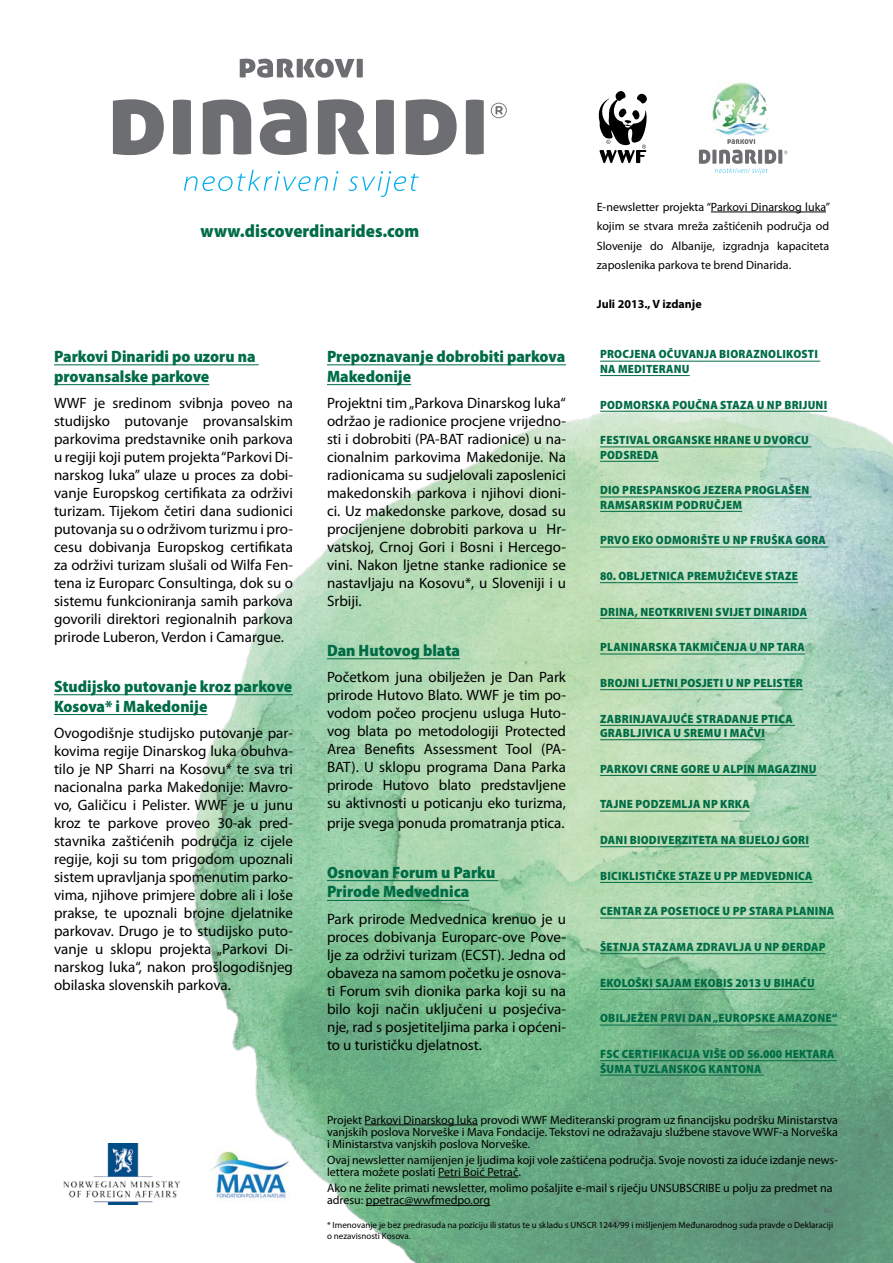
<style>
.page{position:relative;width:893px;height:1263px;background:#fff}
.page>*{position:absolute;margin:0;border:0;box-sizing:border-box;transform-origin:0 0}
.t1{font:900 semi-condensed 18px "Myriad Pro";color:#006c45}
.t2{font:900 semi-condensed 16.5px/19.8px "Myriad Pro";color:#006c45}
.t3{font:15px/18px "Myriad Pro";color:#000;text-align:justify}
.t4{font:900 semi-condensed 12px/14.4px "Myriad Pro";letter-spacing:.02em;color:#006c45}
.t5{font:12px/12px "Myriad Pro";color:#000;text-align:justify}
.t6{font:700 12px "Myriad Pro";color:#000}
.t7{font:9px/10.8px "Myriad Pro";color:#000}
</style>
<div class="page">
<img style="left:54px;top:376px;width:839px;height:887px">
<hr style="left:54px;top:365px;width:205px;height:1px;background:#006c45">
<hr style="left:54px;top:384px;width:155px;height:1px;background:#006c45">
<hr style="left:54px;top:694px;width:239px;height:1px;background:#006c45">
<hr style="left:54px;top:714px;width:153px;height:1px;background:#006c45">
<hr style="left:327px;top:365px;width:239px;height:1px;background:#006c45">
<hr style="left:327px;top:384px;width:84px;height:1px;background:#006c45">
<hr style="left:327px;top:658px;width:133px;height:1px;background:#006c45">
<hr style="left:327px;top:880px;width:171px;height:1px;background:#006c45">
<hr style="left:327px;top:900px;width:142px;height:1px;background:#006c45">
<hr style="left:600px;top:361px;width:220px;height:1px;background:#006c45">
<hr style="left:600px;top:375px;width:90px;height:1px;background:#006c45">
<hr style="left:600px;top:411px;width:227px;height:1px;background:#006c45">
<hr style="left:600px;top:447px;width:211px;height:1px;background:#006c45">
<hr style="left:600px;top:461px;width:59px;height:1px;background:#006c45">
<hr style="left:600px;top:497px;width:212px;height:1px;background:#006c45">
<hr style="left:600px;top:511px;width:142px;height:1px;background:#006c45">
<hr style="left:600px;top:547px;width:228px;height:1px;background:#006c45">
<hr style="left:600px;top:582px;width:198px;height:1px;background:#006c45">
<hr style="left:600px;top:618px;width:207px;height:1px;background:#006c45">
<hr style="left:600px;top:654px;width:205px;height:1px;background:#006c45">
<hr style="left:600px;top:689px;width:203px;height:1px;background:#006c45">
<hr style="left:600px;top:725px;width:195px;height:1px;background:#006c45">
<hr style="left:600px;top:739px;width:165px;height:1px;background:#006c45">
<hr style="left:600px;top:775px;width:217px;height:1px;background:#006c45">
<hr style="left:600px;top:811px;width:150px;height:1px;background:#006c45">
<hr style="left:600px;top:846px;width:209px;height:1px;background:#006c45">
<hr style="left:600px;top:882px;width:213px;height:1px;background:#006c45">
<hr style="left:600px;top:918px;width:234px;height:1px;background:#006c45">
<hr style="left:600px;top:953px;width:226px;height:1px;background:#006c45">
<hr style="left:600px;top:989px;width:215px;height:1px;background:#006c45">
<hr style="left:600px;top:1025px;width:237px;height:1px;background:#006c45">
<hr style="left:600px;top:1060px;width:237px;height:1px;background:#006c45">
<hr style="left:600px;top:1075px;width:164px;height:1px;background:#006c45">
<img style="left:64px;top:1144px;width:115px;height:60px">
<svg style="left:598px;top:91px;width:49px;height:72px"></svg>
<img style="left:203px;top:1146px;width:89px;height:58px">
<hr style="left:711px;top:212px;width:115px;height:1px;background:#000">
<svg style="left:113px;top:99px;width:394px;height:56px"></svg>
<svg style="left:240px;top:59px;width:123px;height:19px"></svg>
<svg style="left:184px;top:170px;width:235px;height:27px"></svg>
<img style="left:712px;top:82px;width:58px;height:62px">
<svg style="left:727px;top:139px;width:28px;height:5px"></svg>
<svg style="left:699px;top:150px;width:88px;height:25px"></svg>
<hr style="left:365px;top:1124px;width:113px;height:1px;background:#000">
<hr style="left:438px;top:1177px;width:80px;height:1px;background:#000">
<hr style="left:366px;top:1205px;width:124px;height:1px;background:#000">
<p class="t1" style="left:200px;top:221px;width:220px">WWW.DISCOVERDINARIDES.COM</p>
<p class="t2" style="left:54px;top:347px;width:203px">PARKOVI DINARIDI PO UZORU NA<br>PROVANSALSKE PARKOVE</p>
<p class="t3" style="left:54px;top:394px;width:240px">WWF je sredinom svibnja poveo na studijsko putovanje provansalskim parkovima predstavnike onih parkova u regiji koji putem projekta “Parkovi Di&shy;narskog luka” ulaze u proces za dobi&shy;vanje Europskog certifikata za održivi turizam. Tijekom četiri dana sudionici putovanja su o održivom turizmu i pro&shy;cesu dobivanja Europskog certifikata za održivi turizam slušali od Wilfa Fen&shy;tena iz Europarc Consultinga, dok su o sistemu funkcioniranja samih parkova govorili direktori regionalnih parkova prirode Luberon, Verdon i Camargue.</p>
<p class="t2" style="left:54px;top:676px;width:240px">STUDIJSKO PUTOVANJE KROZ PARKOVE<br>KOSOVA* I MAKEDONIJE</p>
<p class="t3" style="left:54px;top:724px;width:240px">Ovogodišnje studijsko putovanje par&shy;kovima regije Dinarskog luka obuhva&shy;tilo je NP Sharri na Kosovu* te sva tri nacionalna parka Makedonije: Mavro&shy;vo, Galičicu i Pelister. WWF je u junu kroz te parkove proveo 30-ak pred&shy;stavnika zaštićenih područja iz cijele regije, koji su tom prigodom upoznali sistem upravljanja spomenutim parko&shy;vima, njihove primjere dobre ali i loše prakse, te upoznali brojne djelatnike parkovav. Drugo je to studijsko puto&shy;vanje u sklopu projekta „Parkovi Di&shy;narskog luka“, nakon prošlogodišnjeg obilaska slovenskih parkova.</p>
<p class="t2" style="left:327px;top:347px;width:240px">PREPOZNAVANJE DOBROBITI PARKOVA<br>MAKEDONIJE</p>
<p class="t3" style="left:327px;top:394px;width:240px">Projektni tim „Parkova Dinarskog luka“ održao je radionice procjene vrijedno&shy;sti i dobrobiti (PA-BAT radionice) u na&shy;cionalnim parkovima Makedonije. Na radionicama su sudjelovali zaposlenici makedonskih parkova i njihovi dioni&shy;ci. Uz makedonske parkove, dosad su procijenjene dobrobiti parkova u Hr&shy;vatskoj, Crnoj Gori i Bosni i Hercego&shy;vini. Nakon ljetne stanke radionice se nastavljaju na Kosovu*, u Sloveniji i u Srbiji.</p>
<p class="t2" style="left:327px;top:640px;width:134px">DAN HUTOVOG BLATA</p>
<p class="t3" style="left:327px;top:668px;width:240px">Početkom juna obilježen je Dan Park prirode Hutovo Blato. WWF je tim po&shy;vodom počeo procjenu usluga Huto&shy;vog blata po metodologiji Protected Area Benefits Assessment Tool (PA-BAT). U sklopu programa Dana Parka prirode Hutovo blato predstavljene su aktivnosti u poticanju eko turizma,</p>
<p class="t3" style="left:327px;top:814px;width:239px">prije svega ponuda promatranja ptica.</p>
<p class="t2" style="left:327px;top:862px;width:170px">OSNOVAN FORUM U PARKU<br>PRIRODE MEDVEDNICA</p>
<p class="t3" style="left:327px;top:910px;width:240px">Park prirode Medvednica krenuo je u proces dobivanja Europarc-ove Pove&shy;lje za održivi turizam (ECST). Jedna od obaveza na samom početku je osnova&shy;ti Forum svih dionika parka koji su na bilo koji način uključeni u posjećiva&shy;nje, rad s posjetiteljima parka i općeni&shy;to u turističku djelatnost.</p>
<p class="t5" style="left:597px;top:197px;width:235px;line-height:19.5px">E-newsletter projekta “Parkovi Dinarskog luka” kojim se stvara mreža zaštićenih područja od Slovenije do Albanije, izgradnja kapaciteta zaposlenika parkova te brend Dinarida.</p>
<p class="t6" style="left:597px;top:296px;width:107px">Juli 2013., V izdanje</p>
<p class="t4" style="left:600px;top:347px;width:219px">PROCJENA OČUVANJA BIORAZNOLIKOSTI<br>NA MEDITERANU</p>
<p class="t4" style="left:600px;top:397px;width:17px">PODMO</p>
<p class="t4" style="left:641px;top:397px;width:187px">RSKA POUČNA STAZA U NP BRIJUNI</p>
<p class="t4" style="left:600px;top:433px;width:210px">FESTIVAL ORGANSKE HRANE U DVORCU<br>PODS</p>
<p class="t4" style="left:630px;top:447px;width:30px">REDA</p>
<p class="t4" style="left:600px;top:483px;width:211px">DIO PRESPANSKOG JEZERA PROGLAŠEN<br>RAMSARSKIM POD</p>
<p class="t4" style="left:699px;top:498px;width:44px">RUČJEM</p>
<p class="t4" style="left:600px;top:533px;width:66px">PRVO EKO ODMO</p>
<p class="t4" style="left:690px;top:533px;width:137px">RIŠTE U NP FRUŠKA GORA</p>
<p class="t4" style="left:600px;top:569px;width:199px">80. OBLJETNICA PREMUŽIĆEVE STAZE</p>
<p class="t4" style="left:600px;top:604px;width:208px">DRINA, NEOTKRIVENI SVIJET DINARIDA</p>
<p class="t4" style="left:600px;top:640px;width:206px">PLANINARSKA TAKMIČENJA U NP TARA</p>
<p class="t4" style="left:600px;top:676px;width:204px">BROJNI LJETNI POSJETI U NP PELISTER</p>
<p class="t4" style="left:600px;top:711px;width:194px">ZABRINJAVAJUĆE STRADANJE PTICA<br>GRABLJIVICA U SREMU I MAČVI</p>
<p class="t4" style="left:600px;top:762px;width:218px">PARKOVI CRNE GORE U ALPIN MAGAZINU</p>
<p class="t4" style="left:600px;top:797px;width:44px">TAJNE POD</p>
<p class="t4" style="left:659px;top:797px;width:93px">ZEMLJA NP KRKA</p>
<p class="t4" style="left:600px;top:833px;width:210px">DANI BIODIVERZITETA NA BIJELOJ GORI</p>
<p class="t4" style="left:600px;top:869px;width:214px">BICIKLISTIČKE STAZE U PP MEDVEDNICA</p>
<p class="t4" style="left:600px;top:904px;width:235px">CENTAR ZA POSETIOCE U PP STARA PLANINA</p>
<p class="t4" style="left:600px;top:940px;width:226px">ŠETNJA STAZAMA ZDRAVLJA U NP ĐERDAP</p>
<p class="t4" style="left:600px;top:976px;width:216px">EKOLOŠKI SAJAM EKOBIS 2013 U BIHAĆU</p>
<p class="t4" style="left:600px;top:1011px;width:149px">OBILJEŽEN PRVI DAN „EUROPSK</p>
<p class="t4" style="left:769px;top:1011px;width:70px">E AMAZONE“</p>
<p class="t4" style="left:600px;top:1047px;width:236px">FSC CERTIFIKACIJA VIŠE OD 56.000 HEKTARA<br>ŠUMA TUZLANSKOG KANTONA</p>
<p class="t5" style="left:327px;top:1113px;width:512px">Projekt Parkovi Dinarskog luka provodi WWF Mediteranski program uz financijsku podršku Ministarstva vanjskih poslova Norveške i Mava Fondacije. Tekstovi ne odražavaju službene stavove WWF-a Norveška i Ministarstva vanjskih poslova Norveške.</p>
<p class="t5" style="left:327px;top:1154px;width:512px">Ovaj newsletter namijenjen je ljudima koji vole zaštićena područja. Svoje novosti za iduće izdanje news&shy;lettera možete poslati Petri Boić Petrač.</p>
<p class="t5" style="left:327px;top:1182px;width:507px">Ako ne želite primati newsletter, molimo pošaljite e-mail s riječju UNSUBSCRIBE u polju za predmet na adresu: ppetrac@wwfmedpo.org</p>
<p class="t7" style="left:327px;top:1219px;width:508px">* Imenovanje je bez predrasuda na poziciju ili status te u skladu s UNSCR 1244/99 i mišljenjem Međunarodnog suda pravde o Deklaraciji o nezavisnosti Kosova.</p>
</div>
